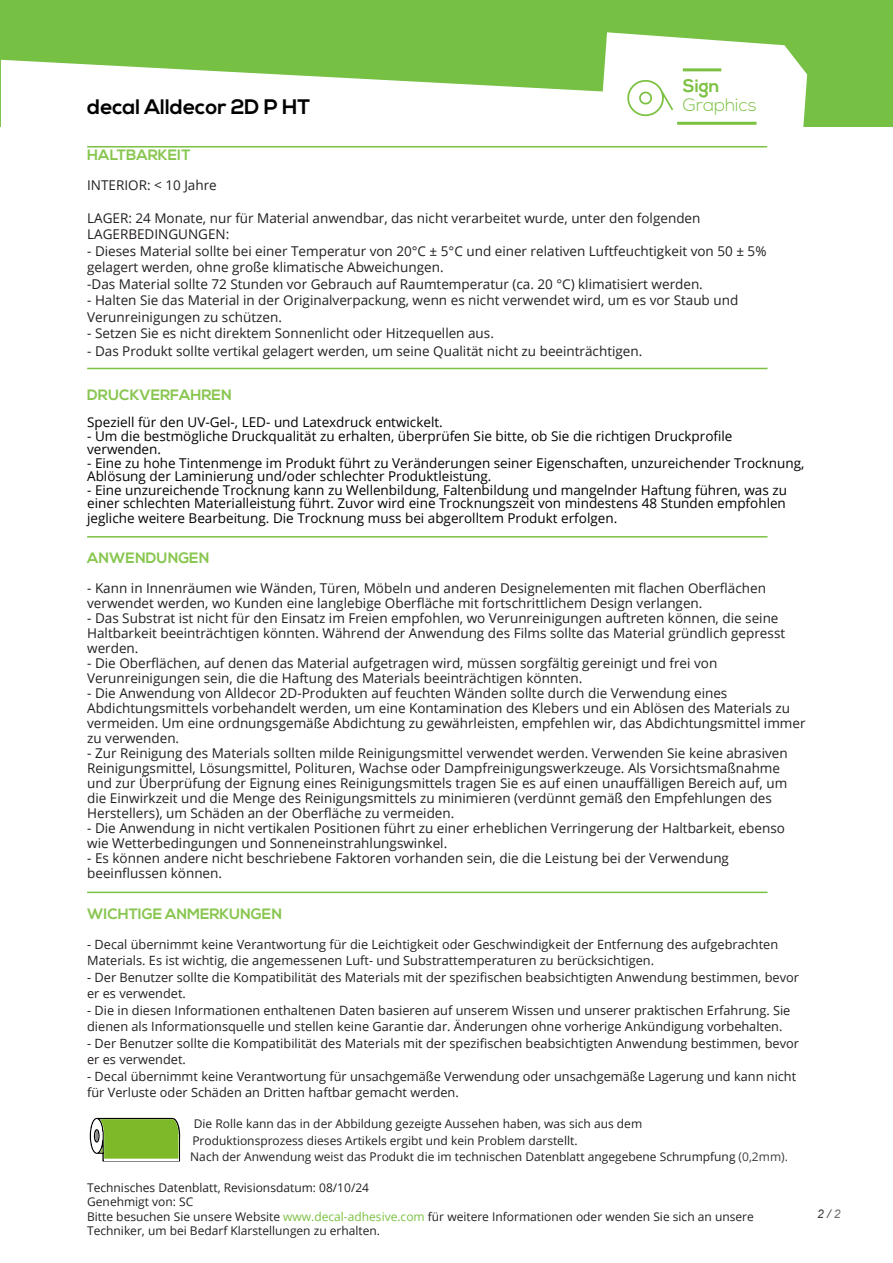
<style>
.page{position:relative;width:893px;height:1263px;background:#fff}
.page>*{position:absolute;margin:0;border:0;box-sizing:border-box;transform-origin:0 0}
.t1{font:700 21px "Nexa";color:#000}
.t2{font:300 18px "Nexa";color:#7cc142}
.t3{font:700 18px "Nexa";color:#7cc142}
.txt{font:700 15px "Nexa";color:#88c650}
.txt_normal{font:700 15px "Nexa";color:#88c650}
.txt-2{font:13.5px/15px "Open Sans";color:#231f20}
.txt_normal-2{font:13.5px/16.5px "Open Sans";color:#231f20}
.txt-3{font:13.5px/13.5px "Open Sans";color:#000}
.txt-4{font:12.75px/16.5px "Open Sans";color:#231f20}
.txt-5{font:12px/16.5px "Open Sans";color:#231f20}
.txt_normal-3{font:italic 12px "Arial";color:#3e3e3f}
.s1{color:#3e3e3f}
.s2{color:#7bc142}
.s3{color:#6c6d70}
</style>
<div class="page">
<div style="left:1px;top:0;width:892px;height:127px;background:#76c043"></div>
<svg style="left:591px;top:32px;width:216px;height:116px;fill:#fff"></svg>
<svg style="left:1px;top:60px;width:780px;height:70px;fill:#fff"></svg>
<svg style="left:677px;top:122px;width:80px;height:3px"></svg>
<svg style="left:683px;top:68px;width:38px;height:3px"></svg>
<svg style="left:627px;top:79px;width:46px;height:37px"></svg>
<hr style="left:87px;top:146px;width:680px;height:1px;background:#7bc142">
<hr style="left:87px;top:368px;width:680px;height:1px;background:#7bc142">
<hr style="left:87px;top:536px;width:680px;height:1px;background:#7bc142">
<hr style="left:87px;top:891px;width:680px;height:2px;background:#7bc142">
<svg style="left:90px;top:1118px;width:90px;height:43px"></svg>
<p class="t1" style="left:87px;top:94px;width:225px">decal Alldecor 2D P HT</p>
<p class="t3" style="left:683px;top:75px;width:38px">Sign</p>
<p class="t2" style="left:683px;top:95px;width:75px">Graphics</p>
<p class="txt_normal" style="left:87px;top:146px;width:105px">HALTBARKEIT</p>
<p class="txt_normal-2" style="left:87px;top:176px;width:131px">INTERIOR: &lt; 10 Jahre</p>
<p class="txt_normal-2" style="left:87px;top:209px;width:615px">LAGER: 24 Monate, nur für Material anwendbar, das nicht verarbeitet wurde, unter den folgenden<br>LAGERBEDINGUNGEN:</p>
<p class="txt_normal-2" style="left:87px;top:242px;width:681px">- Dieses Material sollte bei einer Temperatur von 20°C ± 5°C und einer relativen Luftfeuchtigkeit von 50 ± 5% gelagert werden, ohne große klimatische Abweichungen.</p>
<p class="txt_normal-2" style="left:87px;top:275px;width:617px">-Das Material sollte 72 Stunden vor Gebrauch auf Raumtemperatur (ca. 20 °C) klimatisiert werden.</p>
<p class="txt_normal-2" style="left:87px;top:292px;width:653px">- Halten Sie das Material in der Originalverpackung, wenn es nicht verwendet wird, um es vor Staub und<br>Verunreinigungen zu schützen.</p>
<p class="txt_normal-2" style="left:87px;top:325px;width:408px">- Setzen Sie es nicht direktem Sonnenlicht oder Hitzequellen aus.</p>
<p class="txt_normal-2" style="left:87px;top:343px;width:557px">- Das Produkt sollte vertikal gelagert werden, um seine Qualität nicht zu beeinträchtigen.</p>
<p class="txt" style="left:87px;top:386px;width:146px">DRUCKVERFAHREN</p>
<p class="txt-3" style="left:87px;top:415px;width:357px">Speziell für den UV-Gel-, LED- und Latexdruck entwickelt.</p>
<p class="txt-3" style="left:87px;top:429px;width:647px">- Um die bestmögliche Druckqualität zu erhalten, überprüfen Sie bitte, ob Sie die richtigen Druckprofile verwenden.</p>
<p class="txt-3" style="left:87px;top:456px;width:719px">- Eine zu hohe Tintenmenge im Produkt führt zu Veränderungen seiner Eigenschaften, unzureichender Trocknung,<br>Ablösung der Laminierung und/oder schlechter Produktleistung.</p>
<p class="txt-3" style="left:87px;top:483px;width:701px">- Eine unzureichende Trocknung kann zu Wellenbildung, Faltenbildung und mangelnder Haftung führen, was zu einer schlechten Materialleistung führt. Zuvor wird eine Trocknungszeit von mindestens 48 Stunden empfohlen</p>
<p class="txt-3" style="left:87px;top:511px;width:532px">jegliche weitere Bearbeitung. Die Trocknung muss bei abgerolltem Produkt erfolgen.</p>
<p class="txt" style="left:87px;top:549px;width:124px">ANWENDUNGEN</p>
<p class="txt-2" style="left:87px;top:580px;width:680px">- Kann in Innenräumen wie Wänden, Türen, Möbeln und anderen Designelementen mit flachen Oberflächen verwendet werden, wo Kunden eine langlebige Oberfläche mit fortschrittlichem Design verlangen.</p>
<p class="txt-2" style="left:87px;top:610px;width:699px">- Das Substrat ist nicht für den Einsatz im Freien empfohlen, wo Verunreinigungen auftreten können, die seine<br>Haltbarkeit beeinträchtigen könnten. Während der Anwendung des Films sollte das Material gründlich gepresst werden.</p>
<p class="txt-2" style="left:87px;top:655px;width:632px">- Die Oberflächen, auf denen das Material aufgetragen wird, müssen sorgfältig gereinigt und frei von<br>Verunreinigungen sein, die die Haftung des Materials beeinträchtigen könnten.</p>
<p class="txt-2" style="left:87px;top:685px;width:720px">- Die Anwendung von Alldecor 2D-Produkten auf feuchten Wänden sollte durch die Verwendung eines Abdichtungsmittels vorbehandelt werden, um eine Kontamination des Klebers und ein Ablösen des Materials zu vermeiden. Um eine ordnungsgemäße Abdichtung zu gewährleisten, empfehlen wir, das Abdichtungsmittel immer zu verwenden.</p>
<p class="txt-2" style="left:87px;top:745px;width:702px">- Zur Reinigung des Materials sollten milde Reinigungsmittel verwendet werden. Verwenden Sie keine abrasiven Reinigungsmittel, Lösungsmittel, Polituren, Wachse oder Dampfreinigungswerkzeuge. Als Vorsichtsmaßnahme und zur Überprüfung der Eignung eines Reinigungsmittels tragen Sie es auf einen unauffälligen Bereich auf, um die Einwirkzeit und die Menge des Reinigungsmittels zu minimieren (verdünnt gemäß den Empfehlungen des Herstellers), um Schäden an der Oberfläche zu vermeiden.</p>
<p class="txt-2" style="left:87px;top:820px;width:699px">- Die Anwendung in nicht vertikalen Positionen führt zu einer erheblichen Verringerung der Haltbarkeit, ebenso wie Wetterbedingungen und Sonneneinstrahlungswinkel.</p>
<p class="txt-2" style="left:87px;top:850px;width:643px">- Es können andere nicht beschriebene Faktoren vorhanden sein, die die Leistung bei der Verwendung beeinflussen können.</p>
<p class="txt" style="left:87px;top:905px;width:196px">WICHTIGE ANMERKUNGEN</p>
<p class="txt-4" style="left:87px;top:935px;width:692px">- Decal übernimmt keine Verantwortung für die Leichtigkeit oder Geschwindigkeit der Entfernung des aufgebrachten<br>Materials. Es ist wichtig, die angemessenen Luft- und Substrattemperaturen zu berücksichtigen.</p>
<p class="txt-4" style="left:87px;top:968px;width:713px">- Der Benutzer sollte die Kompatibilität des Materials mit der spezifischen beabsichtigten Anwendung bestimmen, bevor er es verwendet.</p>
<p class="txt-4" style="left:87px;top:1001px;width:705px">- Die in diesen Informationen enthaltenen Daten basieren auf unserem Wissen und unserer praktischen Erfahrung. Sie dienen als Informationsquelle und stellen keine Garantie dar. Änderungen ohne vorherige Ankündigung vorbehalten.</p>
<p class="txt-4" style="left:87px;top:1034px;width:713px">- Der Benutzer sollte die Kompatibilität des Materials mit der spezifischen beabsichtigten Anwendung bestimmen, bevor er es verwendet.</p>
<p class="txt-4" style="left:87px;top:1067px;width:711px">- Decal übernimmt keine Verantwortung für unsachgemäße Verwendung oder unsachgemäße Lagerung und kann nicht für Verluste oder Schäden an Dritten haftbar gemacht werden.</p>
<p class="txt-5" style="left:190px;top:1115px;width:599px">Die Rolle kann das in der Abbildung gezeigte Aussehen haben, was sich aus dem<br>Produktionsprozess dieses Artikels ergibt und kein Problem darstellt.<br>Nach der Anwendung weist das Produkt die im technischen Datenblatt angegebene Schrumpfung <span class="s1">(0,2mm).</span></p>
<p class="txt-5" style="left:87px;top:1179px;width:283px">Technisches Datenblatt, Revisionsdatum: 08/10/24</p>
<p class="txt-5" style="left:87px;top:1193px;width:108px">Genehmigt von: SC</p>
<p class="txt-5" style="left:87px;top:1209px;width:668px;line-height:14.4px">Bitte besuchen Sie unsere Website <span class="s2">www.decal-adhesive.com</span> für weitere Informationen oder wenden Sie sich an unsere<br>Techniker, um bei Bedarf Klarstellungen zu erhalten.</p>
<p class="txt_normal-3" style="left:817px;top:1206px;width:25px">2 / <span class="s3">2</span></p>
</div>
